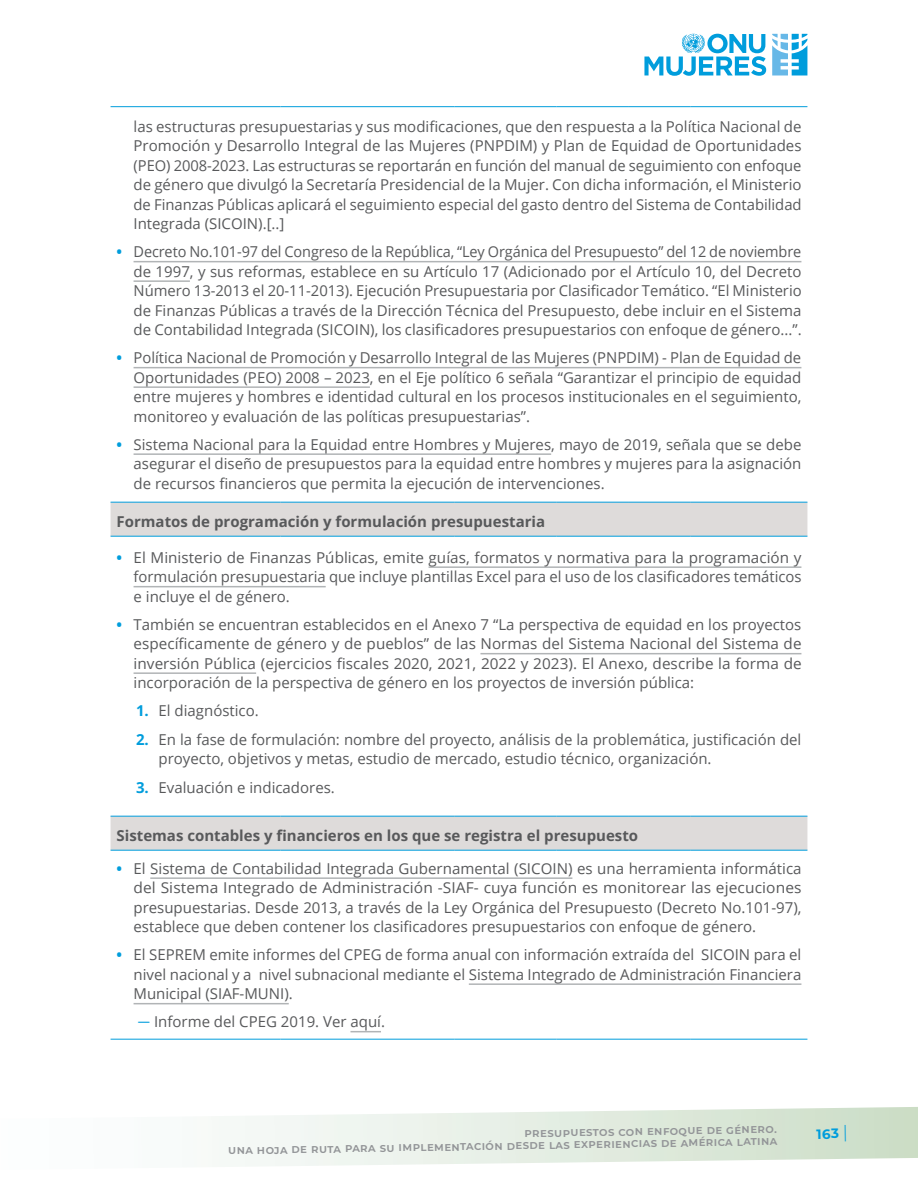
<style>
.page{position:relative;width:918px;height:1188px;background:#fff}
.page>*{position:absolute;margin:0;border:0;box-sizing:border-box;transform-origin:0 0}
.t1{font:15px/19.5px "Open Sans";color:#58595b;text-align:justify}
.t2{font:700 15px "Open Sans";color:#58595b}
.t3{font:700 13.5px "Montserrat";color:#009ddc}
.t4{font:600 12px/12px "Montserrat";color:#939598;text-align:right}
.s1{font-weight:700;color:#009ddc}
.s2{font-family:"Calibri";color:#009ddc}
.s3{font-weight:400;font-size:17.55px}
</style>
<div class="page">
<svg style="left:245px;top:1107px;width:673px;height:59px"></svg>
<svg style="left:644px;top:33px;width:122px;height:43px"></svg>
<svg style="left:772px;top:34px;width:35px;height:41px"></svg>
<svg style="left:111px;top:503px;width:696px;height:347px"></svg>
<hr style="left:111px;top:106px;width:169px;height:1px;background:#009ddc">
<hr style="left:280px;top:106px;width:175px;height:1px;background:#009ddc">
<hr style="left:455px;top:106px;width:102px;height:1px;background:#009ddc">
<hr style="left:557px;top:106px;width:72px;height:1px;background:#009ddc">
<hr style="left:629px;top:106px;width:61px;height:1px;background:#009ddc">
<hr style="left:690px;top:106px;width:117px;height:1px;background:#009ddc">
<hr style="left:111px;top:502px;width:169px;height:1px;background:#009ddc">
<hr style="left:280px;top:502px;width:175px;height:1px;background:#009ddc">
<hr style="left:455px;top:502px;width:102px;height:1px;background:#009ddc">
<hr style="left:557px;top:502px;width:72px;height:1px;background:#009ddc">
<hr style="left:629px;top:502px;width:61px;height:1px;background:#009ddc">
<hr style="left:690px;top:502px;width:117px;height:1px;background:#009ddc">
<hr style="left:111px;top:536px;width:169px;height:1px;background:#009ddc">
<hr style="left:280px;top:536px;width:175px;height:1px;background:#009ddc">
<hr style="left:455px;top:536px;width:102px;height:1px;background:#009ddc">
<hr style="left:557px;top:536px;width:72px;height:1px;background:#009ddc">
<hr style="left:629px;top:536px;width:61px;height:1px;background:#009ddc">
<hr style="left:690px;top:536px;width:117px;height:1px;background:#009ddc">
<hr style="left:111px;top:816px;width:169px;height:1px;background:#009ddc">
<hr style="left:280px;top:816px;width:175px;height:1px;background:#009ddc">
<hr style="left:455px;top:816px;width:102px;height:1px;background:#009ddc">
<hr style="left:557px;top:816px;width:72px;height:1px;background:#009ddc">
<hr style="left:629px;top:816px;width:61px;height:1px;background:#009ddc">
<hr style="left:690px;top:816px;width:117px;height:1px;background:#009ddc">
<hr style="left:111px;top:850px;width:169px;height:1px;background:#009ddc">
<hr style="left:280px;top:850px;width:175px;height:1px;background:#009ddc">
<hr style="left:455px;top:850px;width:102px;height:1px;background:#009ddc">
<hr style="left:557px;top:850px;width:72px;height:1px;background:#009ddc">
<hr style="left:629px;top:850px;width:61px;height:1px;background:#009ddc">
<hr style="left:690px;top:850px;width:117px;height:1px;background:#009ddc">
<hr style="left:111px;top:1039px;width:169px;height:1px;background:#009ddc">
<hr style="left:280px;top:1039px;width:175px;height:1px;background:#009ddc">
<hr style="left:455px;top:1039px;width:102px;height:1px;background:#009ddc">
<hr style="left:557px;top:1039px;width:72px;height:1px;background:#009ddc">
<hr style="left:629px;top:1039px;width:61px;height:1px;background:#009ddc">
<hr style="left:690px;top:1039px;width:117px;height:1px;background:#009ddc">
<hr style="left:134px;top:261px;width:667px;height:1px;background:#b1b4b6">
<hr style="left:134px;top:280px;width:56px;height:2px;background:#b1b4b6">
<hr style="left:134px;top:367px;width:667px;height:1px;background:#b1b4b6">
<hr style="left:134px;top:386px;width:236px;height:2px;background:#b1b4b6">
<hr style="left:134px;top:453px;width:417px;height:2px;background:#b1b4b6">
<hr style="left:429px;top:566px;width:372px;height:2px;background:#b1b4b6">
<hr style="left:134px;top:586px;width:192px;height:1px;background:#b1b4b6">
<hr style="left:480px;top:653px;width:321px;height:1px;background:#b1b4b6">
<hr style="left:134px;top:672px;width:122px;height:2px;background:#b1b4b6">
<hr style="left:150px;top:877px;width:422px;height:2px;background:#b1b4b6">
<hr style="left:469px;top:983px;width:332px;height:2px;background:#b1b4b6">
<hr style="left:134px;top:1003px;width:155px;height:1px;background:#b1b4b6">
<hr style="left:350px;top:1031px;width:31px;height:1px;background:#b1b4b6">
<p class="t1" style="left:134px;top:116px;width:670px">las estructuras presupuestarias y sus modificaciones, que den respuesta a la Política Nacional de Promoción y Desarrollo Integral de las Mujeres (PNPDIM) y Plan de Equidad de Oportunidades (PEO) 2008-2023. Las estructuras se reportarán en función del manual de seguimiento con enfoque de género que divulgó la Secretaría Presidencial de la Mujer. Con dicha información, el Ministerio de Finanzas Públicas aplicará el seguimiento especial del gasto dentro del Sistema de Contabilidad Integrada (SICOIN).[..]</p>
<p class="t1" style="left:134px;top:242px;width:670px;text-indent:-17px"><span class="s1">•</span> Decreto No.101-97 del Congreso de la República, “Ley Orgánica del Presupuesto” del 12 de noviembre de 1997, y sus reformas, establece en su Artículo 17 (Adicionado por el Artículo 10, del Decreto Número 13-2013 el 20-11-2013). Ejecución Presupuestaria por Clasificador Temático. “El Ministerio de Finanzas Públicas a través de la Dirección Técnica del Presupuesto, debe incluir en el Sistema de Contabilidad Integrada (SICOIN), los clasificadores presupuestarios con enfoque de género...”.</p>
<p class="t1" style="left:134px;top:348px;width:669px;text-indent:-17px"><span class="s1">•</span> Política Nacional de Promoción y Desarrollo Integral de las Mujeres (PNPDIM) - Plan de Equidad de Oportunidades (PEO) 2008 – 2023, en el Eje político 6 señala “Garantizar el principio de equidad entre mujeres y hombres e identidad cultural en los procesos institucionales en el seguimiento, monitoreo y evaluación de las políticas presupuestarias”.</p>
<p class="t1" style="left:134px;top:434px;width:669px;text-indent:-17px"><span class="s1">•</span> Sistema Nacional para la Equidad entre Hombres y Mujeres, mayo de 2019, señala que se debe asegurar el diseño de presupuestos para la equidad entre hombres y mujeres para la asignación de recursos financieros que permita la ejecución de intervenciones.</p>
<p class="t2" style="left:117px;top:511px;width:430px">Formatos de programación y formulación presupuestaria</p>
<p class="t1" style="left:134px;top:547px;width:670px;text-indent:-17px"><span class="s1">•</span> El Ministerio de Finanzas Públicas, emite guías, formatos y normativa para la programación y formulación presupuestaria que incluye plantillas Excel para el uso de los clasificadores temáticos e incluye el de género.</p>
<p class="t1" style="left:134px;top:614px;width:670px;text-indent:-17px"><span class="s1">•</span> También se encuentran establecidos en el Anexo 7 “La perspectiva de equidad en los proyectos específicamente de género y de pueblos” de las Normas del Sistema Nacional del Sistema de inversión Pública (ejercicios fiscales 2020, 2021, 2022 y 2023). El Anexo, describe la forma de incorporación de la perspectiva de género en los proyectos de inversión pública:</p>
<p class="t1" style="left:136px;top:701px;width:124px"><span class="s1">1.</span> El diagnóstico.</p>
<p class="t1" style="left:159px;top:729px;width:644px;text-indent:-22px"><span class="s1">2.</span> En la fase de formulación: nombre del proyecto, análisis de la problemática, justificación del proyecto, objetivos y metas, estudio de mercado, estudio técnico, organización.</p>
<p class="t1" style="left:136px;top:777px;width:200px"><span class="s1">3.</span> Evaluación e indicadores.</p>
<p class="t2" style="left:117px;top:825px;width:523px">Sistemas contables y financieros en los que se registra el presupuesto</p>
<p class="t1" style="left:134px;top:858px;width:670px;text-indent:-17px"><span class="s1">•</span> El Sistema de Contabilidad Integrada Gubernamental (SICOIN) es una herramienta informática del Sistema Integrado de Administración -SIAF- cuya función es monitorear las ejecuciones presupuestarias. Desde 2013, a través de la Ley Orgánica del Presupuesto (Decreto No.101-97), establece que deben contener los clasificadores presupuestarios con enfoque de género.</p>
<p class="t1" style="left:134px;top:945px;width:669px;text-indent:-17px"><span class="s1">•</span> El SEPREM emite informes del CPEG de forma anual con información extraída del SICOIN para el nivel nacional y a nivel subnacional mediante el Sistema Integrado de Administración Financiera Municipal (SIAF-MUNI).</p>
<p class="t1" style="left:137px;top:1012px;width:249px"><span class="s2">͹</span> Informe del CPEG 2019. Ver aquí.</p>
<p class="t4" style="left:228px;top:1132px;width:551px;rotate:-1deg">presupuestos con enfoque de género.<br>una hoja de ruta para su implementación desde las experiencias de américa latina</p>
<p class="t3" style="left:816px;top:1125px;width:33px;rotate:-1deg">163 <span class="s3">|</span></p>
</div>
